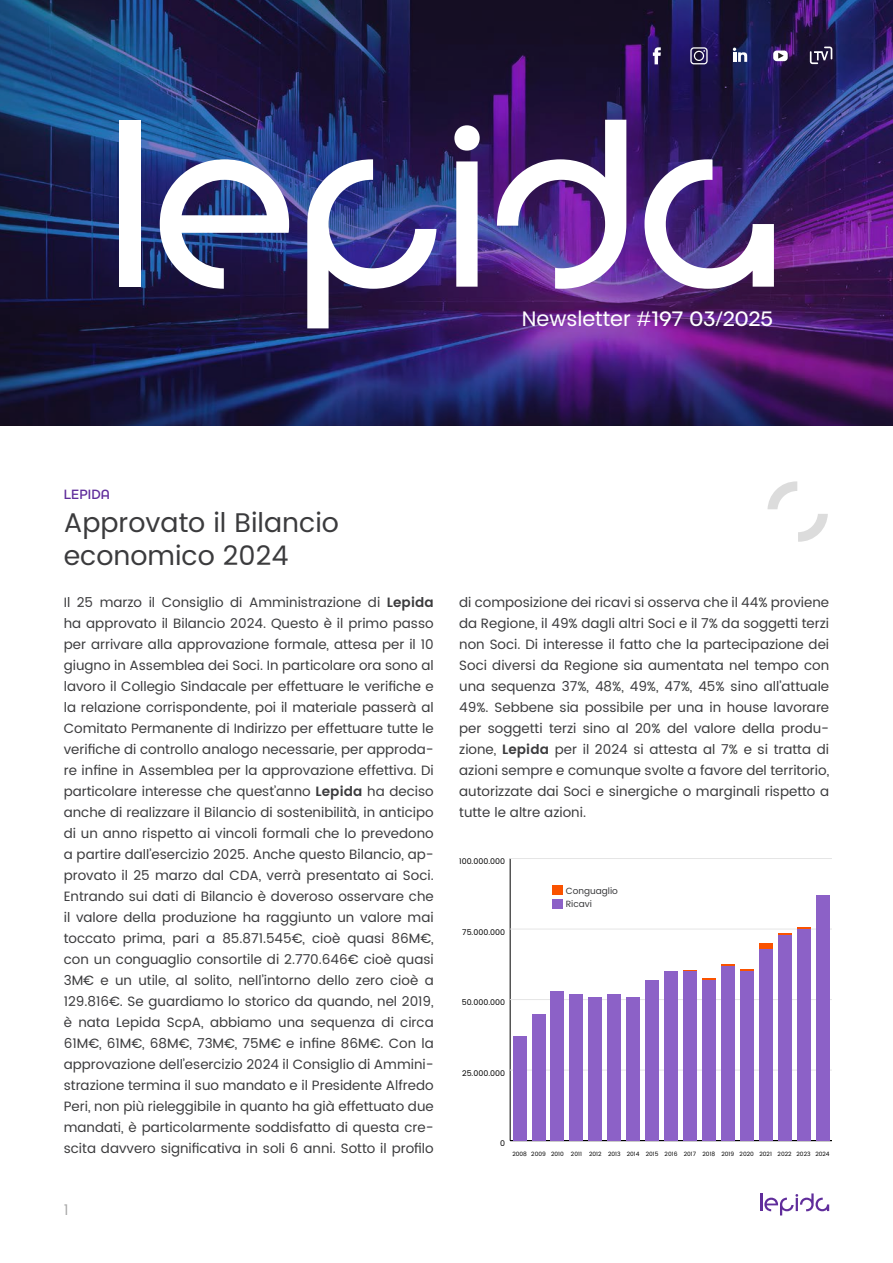
<style>
.page{position:relative;width:893px;height:1263px;background:#fff}
.page>*{position:absolute;margin:0;border:0;box-sizing:border-box;transform-origin:0 0}
.Titolo{font:27px/33px "Poppins";color:#3b3b3d}
.t1{font:21px "Publica Play";color:#fff}
.t2{font:15px "Poppins";color:#aaa}
.Testo{font:13.5px/21px "Poppins";color:#3b3b3d;text-align:justify}
.Sezione{font:13.5px "Publica Play";letter-spacing:.01em;color:#602d9b}
.t3{font:9px/13.5px "Poppins";color:#3b3b3d}
.t4{font:7.8px "Poppins";color:#000}
.t5{font:5.85px "Poppins";color:#000}
.s1{font-family:"Poppins"}
.s2{font-weight:600}
</style>
<div class="page">
<img style="left:0;top:0;width:893px;height:425px">
<div style="left:119px;top:120px;width:21px;height:167px;background:#fff"></div>
<svg style="left:454px;top:125px;width:26px;height:162px"></svg>
<svg style="left:160px;top:159px;width:129px;height:130px"></svg>
<img style="left:307px;top:159px;width:129px;height:169px">
<img style="left:497px;top:120px;width:129px;height:169px">
<svg style="left:644px;top:159px;width:130px;height:130px"></svg>
<div style="left:773px;top:51px;width:15px;height:10px;background:#fff;border-radius:4px"></div>
<svg style="left:778px;top:53px;width:6px;height:6px"></svg>
<svg style="left:733px;top:48px;width:14px;height:14px"></svg>
<svg style="left:690px;top:47px;width:18px;height:17px"></svg>
<svg style="left:653px;top:47px;width:8px;height:17px"></svg>
<svg style="left:810px;top:47px;width:22px;height:17px"></svg>
<svg style="left:767px;top:481px;width:61px;height:61px"></svg>
<hr style="left:510px;top:858px;width:1px;height:282px;background:#000">
<hr style="left:510px;top:1140px;width:322px;height:1px;background:#000">
<hr style="left:510px;top:1070px;width:322px;height:1px;background:#e5e5e5">
<hr style="left:510px;top:999px;width:322px;height:1px;background:#e5e5e5">
<hr style="left:510px;top:929px;width:322px;height:1px;background:#e5e5e5">
<hr style="left:510px;top:858px;width:322px;height:1px;background:#e5e5e5">
<svg style="left:683px;top:970px;width:14px;height:1px"></svg>
<svg style="left:702px;top:978px;width:14px;height:2px"></svg>
<svg style="left:721px;top:964px;width:33px;height:7px"></svg>
<div style="left:759px;top:943px;width:13px;height:6px;background:#fa5200"></div>
<svg style="left:778px;top:933px;width:13px;height:2px"></svg>
<svg style="left:797px;top:927px;width:13px;height:2px"></svg>
<div style="left:816px;top:895px;width:13px;height:6px;background:#8c61c7"></div>
<div style="left:513px;top:1036px;width:13px;height:104px;background:#8c61c7"></div>
<div style="left:532px;top:1014px;width:13px;height:126px;background:#8c61c7"></div>
<div style="left:551px;top:991px;width:13px;height:149px;background:#8c61c7"></div>
<div style="left:570px;top:994px;width:13px;height:146px;background:#8c61c7"></div>
<div style="left:588px;top:997px;width:14px;height:143px;background:#8c61c7"></div>
<div style="left:607px;top:994px;width:14px;height:146px;background:#8c61c7"></div>
<div style="left:626px;top:997px;width:14px;height:143px;background:#8c61c7"></div>
<div style="left:645px;top:980px;width:14px;height:160px;background:#8c61c7"></div>
<div style="left:664px;top:971px;width:14px;height:169px;background:#8c61c7"></div>
<div style="left:683px;top:971px;width:14px;height:169px;background:#8c61c7"></div>
<div style="left:702px;top:980px;width:14px;height:160px;background:#8c61c7"></div>
<div style="left:721px;top:966px;width:14px;height:174px;background:#8c61c7"></div>
<div style="left:740px;top:971px;width:14px;height:169px;background:#8c61c7"></div>
<div style="left:759px;top:949px;width:13px;height:191px;background:#8c61c7"></div>
<div style="left:778px;top:935px;width:13px;height:205px;background:#8c61c7"></div>
<div style="left:797px;top:929px;width:13px;height:211px;background:#8c61c7"></div>
<div style="left:816px;top:901px;width:13px;height:239px;background:#8c61c7"></div>
<div style="left:552px;top:885px;width:10px;height:10px;background:#fa5200"></div>
<div style="left:552px;top:899px;width:10px;height:9px;background:#8c61c7"></div>
<svg style="left:760px;top:1193px;width:69px;height:22px"></svg>
<h2 class="t1" style="left:522px;top:306px;width:253px"><span class="s1">Newsletter</span> #197 03/2025</h2>
<p class="Sezione" style="left:64px;top:485px;width:48px">LEPIDA</p>
<h1 class="Titolo" style="left:64px;top:506px;width:277px">Approvato il Bilancio economico 2024</h1>
<p class="Testo" style="left:64px;top:592px;width:371px">Il 25 marzo il Consiglio di Amministrazione di <span class="s2">Lepida </span>ha approvato il Bilancio 2024. Questo è il primo passo per arrivare alla approvazione formale, attesa per il 10 giugno in Assemblea dei Soci. In particolare ora sono al lavoro il Collegio Sindacale per effettuare le verifiche e la relazione corrispondente, poi il materiale passerà al Comitato Permanente di Indirizzo per effettuare tutte le verifiche di controllo analogo necessarie, per approda&shy;re infine in Assemblea per la approvazione effettiva. Di particolare interesse che quest’anno <span class="s2">Lepida</span> ha deciso anche di realizzare il Bilancio di sostenibilità, in anticipo di un anno rispetto ai vincoli formali che lo prevedono a partire dall’esercizio 2025. Anche questo Bilancio, ap&shy;provato il 25 marzo dal CDA, verrà presentato ai Soci.<br>Entrando sui dati di Bilancio è doveroso osservare che il valore della produzione ha raggiunto un valore mai toccato prima, pari a 85.871.545€, cioè quasi 86M€, con un conguaglio consortile di 2.770.646€ cioè quasi 3M€ e un utile, al solito, nell’intorno dello zero cioè a 129.816€. Se guardiamo lo storico da quando, nel 2019, è nata Lepida ScpA, abbiamo una sequenza di circa 61M€, 61M€, 68M€, 73M€, 75M€ e infine 86M€. Con la approvazione dell’esercizio 2024 il Consiglio di Ammini&shy;strazione termina il suo mandato e il Presidente Alfredo Peri, non più rieleggibile in quanto ha già effettuato due mandati, è particolarmente soddisfatto di questa cre&shy;scita davvero significativa in soli 6 anni. Sotto il profilo</p>
<p class="Testo" style="left:459px;top:592px;width:371px">di composizione dei ricavi si osserva che il 44% proviene da Regione, il 49% dagli altri Soci e il 7% da soggetti terzi non Soci. Di interesse il fatto che la partecipazione dei Soci diversi da Regione sia aumentata nel tempo con una sequenza 37%, 48%, 49%, 47%, 45% sino all’attuale 49%. Sebbene sia possibile per una in house lavorare per soggetti terzi sino al 20% del valore della produ&shy;zione, <span class="s2">Lepida</span> per il 2024 si attesta al 7% e si tratta di azioni sempre e comunque svolte a favore del territorio, autorizzate dai Soci e sinergiche o marginali rispetto a tutte le altre azioni.</p>
<p class="t4" style="left:459px;top:856px;width:47px">100.000.000</p>
<p class="t3" style="left:566px;top:884px;width:54px">Conguaglio<br>Ricavi</p>
<p class="t4" style="left:462px;top:926px;width:44px">75.000.000</p>
<p class="t4" style="left:462px;top:997px;width:45px">50.000.000</p>
<p class="t4" style="left:462px;top:1067px;width:44px">25.000.000</p>
<p class="t4" style="left:500px;top:1138px;width:6px">0</p>
<p class="t5" style="left:512px;top:1150px;width:319px">2008 2009 2010 2011 2012 2013 2014 2015 2016 2017 2018 2019 2020 2021 2022 2023 2024</p>
<p class="t2" style="left:64px;top:1199px;width:6px">1</p>
</div>
